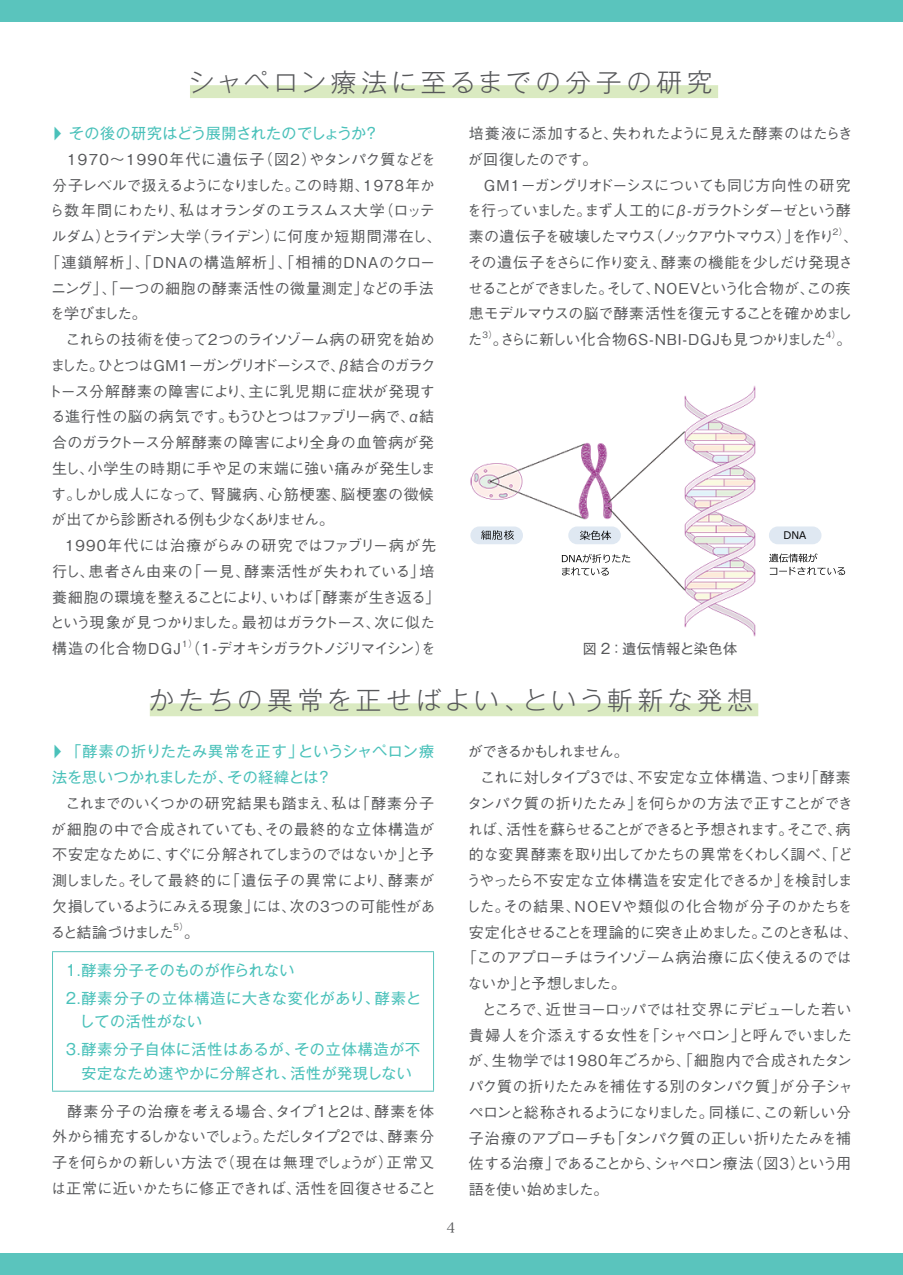
<style>
.page{position:relative;width:903px;height:1275px;background:#fff}
.page>*{position:absolute;margin:0;border:0;box-sizing:border-box;transform-origin:0 0}
.t1{font:300 25.55px "Gothic MB101 Pr 6";letter-spacing:.16em;color:#57585a}
.t2{font:500 15.05px/25.7px "Gothic BBB Pr 6";letter-spacing:-.045em;color:#57585a}
.t3{font:15.05px/25.7px "Gothic MB101 Pr 6";letter-spacing:.03em;color:#4ac1ba}
.t4{font:500 15.05px "Gothic BBB Pr 6";letter-spacing:-.015em;color:#57585a}
.t5{font:500 15.05px "Gothic BBB Pr 6";letter-spacing:.025em;color:#57585a}
.t6{font:500 15.05px "Gothic BBB Pr 6";letter-spacing:-.08em;color:#57585a}
.t7{font:500 15.05px "Gothic BBB Pr 6";letter-spacing:-.075em;color:#57585a}
.t8{font:15.05px/27.8px "Gothic MB101 Pr 6";letter-spacing:.05em;color:#4ac1ba}
.t9{font:500 15.05px "Gothic BBB Pr 6";letter-spacing:-.115em;color:#57585a}
.t10{font:500 15.05px "Gothic BBB Pr 6";letter-spacing:.065em;color:#57585a}
.t11{font:500 15.05px "Gothic BBB Pr 6";letter-spacing:-.11em;color:#57585a}
.t12{font:500 15.05px "Gothic BBB Pr 6";letter-spacing:-.085em;color:#57585a}
.t13{font:500 15.05px "Gothic BBB Pr 6";letter-spacing:.085em;color:#57585a}
.t14{font:500 15.05px "Gothic BBB Pr 6";letter-spacing:.04em;color:#57585a}
.t15{font:500 15.05px "Gothic BBB Pr 6";letter-spacing:.005em;color:#57585a}
.t16{font:500 15.05px "Gothic BBB Pr 6";letter-spacing:-.02em;color:#57585a}
.t17{font:500 15.05px "Gothic BBB Pr 6";letter-spacing:.055em;color:#57585a}
.t18{font:500 15.05px "Gothic BBB Pr 6";letter-spacing:.02em;color:#57585a}
.t19{font:500 15.05px "Gothic BBB Pr 6";letter-spacing:.075em;color:#57585a}
.t20{font:500 15.05px "Gothic BBB Pr 6";letter-spacing:-.065em;color:#57585a}
.t21{font:500 15.05px "Gothic BBB Pr 6";letter-spacing:-.095em;color:#57585a}
.t22{font:500 15.05px "Gothic BBB Pr 6";letter-spacing:-.125em;color:#57585a}
.t23{font:500 15.05px "Gothic BBB Pr 6";letter-spacing:-.105em;color:#57585a}
.t24{font:14px "Gothic MB101 Pr 6";letter-spacing:.05em;color:#57585a}
.t25{font:14px "Hira Min Pro N W3";color:#57585a}
.t26{font:10.5px "Meiryo";color:#030303}
.t27{font:10.5px "Gothic MB101 Pr 6";color:#4ac1ba;scale:1.43 1}
.t28{font:500 8.75px "Gothic BBB Pr 6";color:#57585a}
</style>
<div class="page">
<div style="left:190px;top:85px;width:528px;height:13px;background:#daeac1"></div>
<div style="left:150px;top:703px;width:608px;height:13px;background:#daeac1"></div>
<hr style="left:52px;top:951px;width:382px;height:1px;background:#5ac4bd">
<hr style="left:52px;top:952px;width:1px;height:139px;background:#5ac4bd">
<hr style="left:433px;top:952px;width:1px;height:139px;background:#5ac4bd">
<hr style="left:52px;top:1091px;width:382px;height:1px;background:#5ac4bd">
<img style="left:470px;top:385px;width:286px;height:252px">
<div style="left:470px;top:526px;width:53px;height:18px;background:#dfe8f2;border-radius:9px"></div>
<div style="left:568px;top:526px;width:53px;height:18px;background:#dfe8f2;border-radius:9px"></div>
<div style="left:769px;top:526px;width:52px;height:18px;background:#dfe8f2;border-radius:9px"></div>
<svg style="left:481px;top:530px;width:33px;height:10px"></svg>
<svg style="left:769px;top:553px;width:76px;height:22px"></svg>
<svg style="left:580px;top:530px;width:31px;height:10px"></svg>
<svg style="left:562px;top:554px;width:68px;height:21px"></svg>
<div style="left:0;top:0;width:903px;height:21px;background:#5ac4bd"></div>
<div style="left:0;top:1253px;width:903px;height:22px;background:#5ac4bd"></div>
<h1 class="t1" style="left:189px;top:61px;width:526px">シャペロン療法に至るまでの分子の研究</h1>
<p class="t27" style="left:66px;top:126px;width:12px;rotate:90deg">▲</p>
<p class="t3" style="left:69px;top:120px;width:311px">その後の研究はどう展開されたのでしょうか？</p>
<p class="t13" style="left:67px;top:147px;width:370px">1970～1990年代に遺伝子（図2）やタンパク質などを</p>
<p class="t2" style="left:52px;top:171px;width:384px">分子レベルで扱えるようになりました。この時期、1978年か</p>
<p class="t2" style="left:50px;top:197px;width:387px">ら数年間にわたり、私はオランダのエラスムス大学（ロッテ</p>
<p class="t4" style="left:51px;top:224px;width:392px">ルダム）とライデン大学（ライデン）に何度か短期間滞在し、</p>
<p class="t10" style="left:45px;top:250px;width:391px">「連鎖解析」、「DNAの構造解析」、「相補的DNAのクロー</p>
<p class="t5" style="left:51px;top:276px;width:384px">ニング」、「一つの細胞の酵素活性の微量測定」などの手法</p>
<p class="t2" style="left:50px;top:300px;width:98px">を学びました。</p>
<p class="t2" style="left:66px;top:326px;width:371px">これらの技術を使って2つのライソゾーム病の研究を始め</p>
<p class="t9" style="left:50px;top:353px;width:387px">ました。ひとつはG M 1－ガングリオドーシスで、β結合のガラク</p>
<p class="t5" style="left:47px;top:379px;width:389px">トース分解酵素の障害により、主に乳児期に症状が発現す</p>
<p class="t2" style="left:51px;top:403px;width:385px">る進行性の脳の病気です。もうひとつはファブリー病で、α結</p>
<p class="t5" style="left:52px;top:430px;width:383px">合のガラクトース分解酵素の障害により全身の血管病が発</p>
<p class="t18" style="left:52px;top:456px;width:385px">生し、小学生の時期に手や足の末端に強い痛みが発生しま</p>
<p class="t14" style="left:51px;top:482px;width:384px">す。しかし成人になって、腎臓病、心筋梗塞、脳梗塞の徴候</p>
<p class="t21" style="left:51px;top:508px;width:285px">が出てから診断される例も少なくありません。</p>
<p class="t19" style="left:65px;top:533px;width:373px">1990年代には治療がらみの研究ではファブリー病が先</p>
<p class="t15" style="left:52px;top:559px;width:384px">行し、患者さん由来の「一見、酵素活性が失われている」培</p>
<p class="t2" style="left:52px;top:583px;width:390px">養細胞の環境を整えることにより、いわば「酵素が生き返る」</p>
<p class="t6" style="left:50px;top:611px;width:387px">という現象が見つかりました。最初はガラクトース、次に似た</p>
<p class="t6" style="left:52px;top:637px;width:385px">構造の化合物DGJ （1 -デオキシガラクトノジリマイシン）を</p>
<p class="t28" style="left:182px;top:637px;width:16px">1）</p>
<p class="t2" style="left:468px;top:120px;width:386px">培養液に添加すると、失われたように見えた酵素のはたらきが回復したのです。</p>
<p class="t2" style="left:467px;top:171px;width:386px;text-align:justify;text-indent:17px">GM1－ガングリオドーシスについても同じ方向性の研究を行っていました。まず人工的にβ-ガラクトシダーゼという酵素の遺伝子を破壊したマウス（ノックアウトマウス）」を作り</p>
<p class="t28" style="left:833px;top:224px;width:16px">2）</p>
<p class="t2" style="left:467px;top:223px;width:392px;text-indent:376px">、その遺伝子をさらに作り変え、酵素の機能を少しだけ発現させることができました。そして、N O EVという化合物が、この疾患モデルマウスの脳で酵素活性を復元することを確かめました</p>
<p class="t28" style="left:482px;top:327px;width:16px">3）</p>
<p class="t4" style="left:493px;top:327px;width:335px">。さらに新しい化合物6S-NBI-DGJも見つかりました</p>
<p class="t28" style="left:826px;top:327px;width:16px">4）</p>
<p class="t2" style="left:836px;top:326px;width:17px">。</p>
<p class="t24" style="left:583px;top:637px;width:156px">図 2：遺伝情報と染色体</p>
<p class="t26" style="left:783px;top:528px;width:24px">DNA</p>
<h1 class="t1" style="left:149px;top:679px;width:605px">かたちの異常を正せばよい、という斬新な発想</h1>
<p class="t3" style="left:52px;top:738px;width:383px;text-indent:14px">「酵素の折りたたみ異常を正す」というシャペロン療法を思いつかれましたが、その経緯とは？</p>
<p class="t2" style="left:51px;top:789px;width:386px;text-align:justify;text-indent:15px">これまでのいくつかの研究結果も踏まえ、私は「酵素分子が細胞の中で合成されていても、その最終的な立体構造が不安定なために、すぐに分解されてしまうのではないか」と予測しました。そして最終的に「遺伝子の異常により、酵素が欠損しているようにみえる現象」には、次の3つの可能性があると結論づけました</p>
<p class="t27" style="left:66px;top:744px;width:12px;rotate:90deg">▲</p>
<p class="t28" style="left:173px;top:920px;width:16px">5）</p>
<p class="t2" style="left:184px;top:918px;width:17px">。</p>
<p class="t8" style="left:66px;top:955px;width:357px">1.酵素分子そのものが作られない<br>2.酵素分子の立体構造に大きな変化があり、酵素と</p>
<p class="t3" style="left:66px;top:1006px;width:356px;line-height:27.8px;text-indent:14px">しての活性がない<br>3.酵素分子自体に活性はあるが、その立体構造が不</p>
<p class="t3" style="left:81px;top:1059px;width:332px">安定なため速やかに分解され、活性が発現しない</p>
<p class="t2" style="left:51px;top:1097px;width:387px;text-indent:16px">酵素分子の治療を考える場合、タイプ1と2は、酵素を体外から補充するしかないでしょう。ただしタイプ2では、酵素分子を何らかの新しい方法で（現在は無理でしょうが）正常又は正常に近いかたちに修正できれば、活性を回復させること</p>
<p class="t25" style="left:447px;top:1216px;width:10px">4</p>
<p class="t22" style="left:468px;top:739px;width:163px">ができるかもしれません。</p>
<p class="t16" style="left:480px;top:765px;width:372px">これに対しタイプ3では、不安定な立体構造、つまり「酵素</p>
<p class="t2" style="left:467px;top:789px;width:387px">タンパク質の折りたたみ」を何らかの方法で正すことができ</p>
<p class="t11" style="left:468px;top:817px;width:384px">れば、活性を蘇らせることができると予想されます。そこで、病</p>
<p class="t7" style="left:469px;top:843px;width:385px">的な変異酵素を取り出してかたちの異常をくわしく調べ、「ど</p>
<p class="t2" style="left:466px;top:867px;width:388px">うやったら不安定な立体構造を安定化できるか」を検討しま</p>
<p class="t17" style="left:466px;top:894px;width:388px">した。その結果、NOEVや類似の化合物が分子のかたちを</p>
<p class="t2" style="left:469px;top:918px;width:391px">安定化させることを理論的に突き止めました。このとき私は、</p>
<p class="t2" style="left:462px;top:944px;width:391px">「このアプローチはライソゾーム病治療に広く使えるのでは</p>
<p class="t23" style="left:468px;top:971px;width:160px">ないか」と予想しました。</p>
<p class="t20" style="left:482px;top:997px;width:371px">ところで、近世ヨーロッパでは社交界にデビューした若い</p>
<p class="t2" style="left:469px;top:1021px;width:385px">貴婦人を介添えする女性を「シャペロン」と呼んでいました</p>
<p class="t4" style="left:468px;top:1049px;width:386px">が、生物学では1980年ごろから、「細胞内で合成されたタン</p>
<p class="t2" style="left:468px;top:1073px;width:386px">パク質の折りたたみを補佐する別のタンパク質」が分子シャ</p>
<p class="t7" style="left:469px;top:1100px;width:384px">ペロンと総称されるようになりました。同様に、この新しい分</p>
<p class="t2" style="left:469px;top:1124px;width:384px">子治療のアプローチも「タンパク質の正しい折りたたみを補</p>
<p class="t12" style="left:469px;top:1152px;width:384px">佐する治療」であることから、シャペロン療法（図3）という用</p>
<p class="t6" style="left:469px;top:1177px;width:141px">語を使い始めました。</p>
</div>
